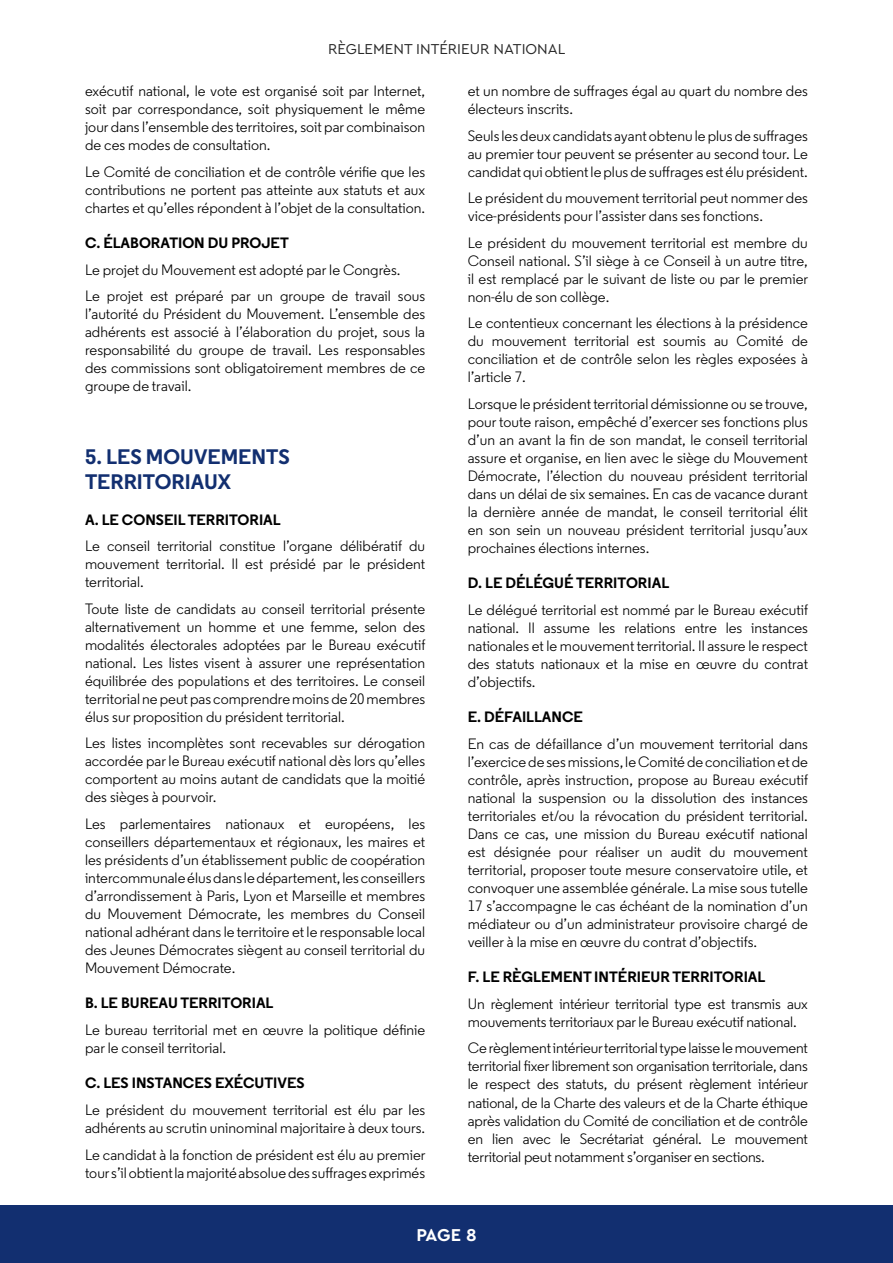
<style>
.page{position:relative;width:893px;height:1263px;background:#fff}
.page>*{position:absolute;margin:0;border:0;box-sizing:border-box;transform-origin:0 0}
.t1{font:700 21px/25.2px "Regular";color:#122f70}
.t2{font:700 18px "Cera Pro";color:#fff}
.t3{font:15px/18px "Regular";color:#000;text-align:justify}
.t4{font:700 15px "Regular";color:#000}
.t5{font:15px "Cera Pro";color:#292929}
</style>
<div class="page">
<div style="left:0;top:1205px;width:893px;height:58px;background:#122f70"></div>
<p class="t5" style="left:328px;top:39px;width:239px">RÈGLEMENT INTÉRIEUR NATIONAL</p>
<p class="t3" style="left:85px;top:82px;width:342px">exécutif national, le vote est organisé soit par Internet, soit par correspondance, soit physiquement le même jour dans l’ensemble des territoires, soit par combinaison de ces modes de consultation.</p>
<p class="t3" style="left:85px;top:163px;width:342px">Le Comité de conciliation et de contrôle vérifie que les contributions ne portent pas atteinte aux statuts et aux chartes et qu’elles répondent à l’objet de la consultation.</p>
<p class="t4" style="left:85px;top:233px;width:205px">C. ÉLABORATION DU PROJET</p>
<p class="t3" style="left:85px;top:256px;width:342px;line-height:26.5px">Le projet du Mouvement est adopté par le Congrès.<br>Le projet est préparé par un groupe de travail sous</p>
<p class="t3" style="left:85px;top:305px;width:342px">l’autorité du Président du Mouvement. L’ensemble des adhérents est associé à l’élaboration du projet, sous la responsabilité du groupe de travail. Les responsables des commissions sont obligatoirement membres de ce groupe de travail.</p>
<h1 class="t1" style="left:85px;top:444px;width:206px">5. LES MOUVEMENTS<br>TERRITORIAUX</h1>
<p class="t4" style="left:85px;top:510px;width:197px">A. LE CONSEIL TERRITORIAL</p>
<p class="t3" style="left:85px;top:537px;width:342px">Le conseil territorial constitue l’organe délibératif du mouvement territorial. Il est présidé par le président territorial.</p>
<p class="t3" style="left:85px;top:600px;width:342px">Toute liste de candidats au conseil territorial présente alternativement un homme et une femme, selon des modalités électorales adoptées par le Bureau exécutif national. Les listes visent à assurer une représentation équilibrée des populations et des territoires. Le conseil territorial ne peut pas comprendre moins de 20 membres élus sur proposition du président territorial.</p>
<p class="t3" style="left:85px;top:734px;width:342px">Les listes incomplètes sont recevables sur dérogation accordée par le Bureau exécutif national dès lors qu’elles comportent au moins autant de candidats que la moitié des sièges à pourvoir.</p>
<p class="t3" style="left:85px;top:815px;width:342px">Les parlementaires nationaux et européens, les conseillers départementaux et régionaux, les maires et les présidents d’un établissement public de coopération intercommunale élus dans le département, les conseillers d’arrondissement à Paris, Lyon et Marseille et membres du Mouvement Démocrate, les membres du Conseil national adhérant dans le territoire et le responsable local des Jeunes Démocrates siègent au conseil territorial du Mouvement Démocrate.</p>
<p class="t4" style="left:85px;top:993px;width:190px">B. LE BUREAU TERRITORIAL</p>
<p class="t3" style="left:85px;top:1021px;width:342px">Le bureau territorial met en œuvre la politique définie par le conseil territorial.</p>
<p class="t4" style="left:85px;top:1073px;width:221px">C. LES INSTANCES EXÉCUTIVES</p>
<p class="t3" style="left:85px;top:1101px;width:342px">Le président du mouvement territorial est élu par les adhérents au scrutin uninominal majoritaire à deux tours.</p>
<p class="t3" style="left:85px;top:1145px;width:342px">Le candidat à la fonction de président est élu au premier tour s’il obtient la majorité absolue des suffrages exprimés</p>
<p class="t3" style="left:468px;top:82px;width:342px">et un nombre de suffrages égal au quart du nombre des électeurs inscrits.</p>
<p class="t3" style="left:468px;top:127px;width:342px">Seuls les deux candidats ayant obtenu le plus de suffrages au premier tour peuvent se présenter au second tour. Le candidat qui obtient le plus de suffrages est élu président.</p>
<p class="t3" style="left:468px;top:189px;width:342px">Le président du mouvement territorial peut nommer des vice-présidents pour l’assister dans ses fonctions.</p>
<p class="t3" style="left:468px;top:234px;width:342px">Le président du mouvement territorial est membre du Conseil national. S’il siège à ce Conseil à un autre titre, il est remplacé par le suivant de liste ou par le premier non-élu de son collège.</p>
<p class="t3" style="left:468px;top:314px;width:342px">Le contentieux concernant les élections à la présidence du mouvement territorial est soumis au Comité de conciliation et de contrôle selon les règles exposées à l’article 7.</p>
<p class="t3" style="left:468px;top:395px;width:342px">Lorsque le président territorial démissionne ou se trouve, pour toute raison, empêché d’exercer ses fonctions plus d’un an avant la fin de son mandat, le conseil territorial assure et organise, en lien avec le siège du Mouvement Démocrate, l’élection du nouveau président territorial dans un délai de six semaines. En cas de vacance durant la dernière année de mandat, le conseil territorial élit en son sein un nouveau président territorial jusqu’aux prochaines élections internes.</p>
<p class="t4" style="left:468px;top:573px;width:203px">D. LE DÉLÉGUÉ TERRITORIAL</p>
<p class="t3" style="left:468px;top:601px;width:342px">Le délégué territorial est nommé par le Bureau exécutif national. Il assume les relations entre les instances nationales et le mouvement territorial. Il assure le respect des statuts nationaux et la mise en œuvre du contrat d’objectifs.</p>
<p class="t4" style="left:468px;top:707px;width:117px">E. DÉFAILLANCE</p>
<p class="t3" style="left:468px;top:735px;width:342px">En cas de défaillance d’un mouvement territorial dans l’exercice de ses missions, le Comité de conciliation et de contrôle, après instruction, propose au Bureau exécutif national la suspension ou la dissolution des instances territoriales et/ou la révocation du président territorial.<br>Dans ce cas, une mission du Bureau exécutif national est désignée pour réaliser un audit du mouvement territorial, proposer toute mesure conservatoire utile, et convoquer une assemblée générale. La mise sous tutelle 17 s’accompagne le cas échéant de la nomination d’un médiateur ou d’un administrateur provisoire chargé de veiller à la mise en œuvre du contrat d’objectifs.</p>
<p class="t4" style="left:468px;top:967px;width:299px">F. LE RÈGLEMENT INTÉRIEUR TERRITORIAL</p>
<p class="t3" style="left:468px;top:995px;width:342px">Un règlement intérieur territorial type est transmis aux mouvements territoriaux par le Bureau exécutif national.</p>
<p class="t3" style="left:468px;top:1039px;width:342px">Ce règlement intérieur territorial type laisse le mouvement territorial fixer librement son organisation territoriale, dans le respect des statuts, du présent règlement intérieur national, de la Charte des valeurs et de la Charte éthique après validation du Comité de conciliation et de contrôle en lien avec le Secrétariat général. Le mouvement territorial peut notamment s’organiser en sections.</p>
<p class="t2" style="left:416px;top:1223px;width:62px">PAGE 8</p>
</div>
